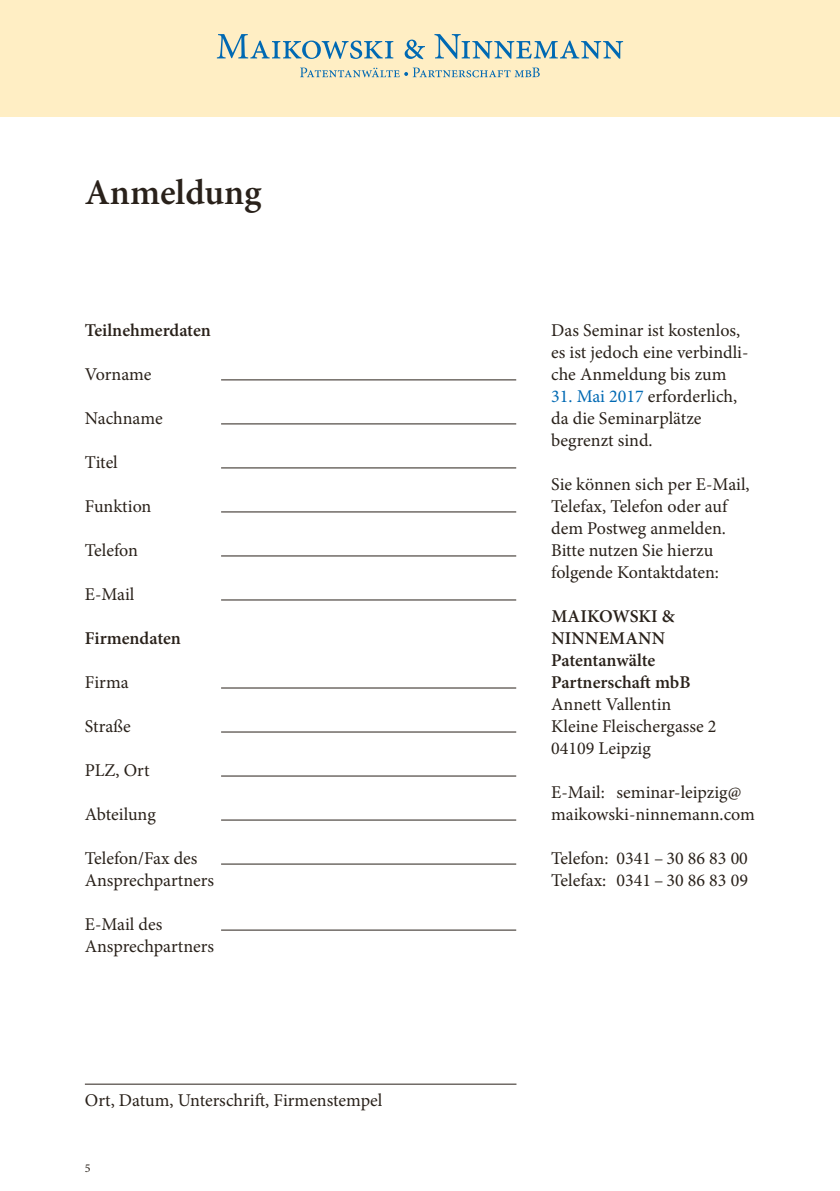
<style>
.page{position:relative;width:840px;height:1191px;background:#fff}
.page>*{position:absolute;margin:0;border:0;box-sizing:border-box;transform-origin:0 0}
.t1{font:600 36px "Minion Pro";color:#29211a}
.t2{font:18px/22px "Minion Pro";color:#29211a}
.t3{font:600 18px/22px "Minion Pro";color:#29211a}
.t4{font:12px "Minion Pro";color:#29211a}
.s1{color:#0069b3}
</style>
<div class="page">
<div style="left:0;top:0;width:839px;height:116px;background:#ffeec4"></div>
<hr style="left:221px;top:379px;width:295px;height:1px;background:#29211a">
<hr style="left:221px;top:423px;width:295px;height:1px;background:#29211a">
<hr style="left:221px;top:467px;width:295px;height:1px;background:#29211a">
<hr style="left:221px;top:511px;width:295px;height:1px;background:#29211a">
<hr style="left:221px;top:555px;width:295px;height:1px;background:#29211a">
<hr style="left:221px;top:599px;width:295px;height:1px;background:#29211a">
<hr style="left:221px;top:687px;width:295px;height:1px;background:#29211a">
<hr style="left:221px;top:731px;width:295px;height:1px;background:#29211a">
<hr style="left:221px;top:775px;width:295px;height:1px;background:#29211a">
<hr style="left:221px;top:819px;width:295px;height:1px;background:#29211a">
<hr style="left:221px;top:863px;width:295px;height:1px;background:#29211a">
<hr style="left:221px;top:929px;width:295px;height:1px;background:#29211a">
<hr style="left:85px;top:1083px;width:431px;height:1px;background:#29211a">
<svg style="left:300px;top:68px;width:239px;height:9px"></svg>
<svg style="left:217px;top:34px;width:405px;height:25px"></svg>
<h1 class="t1" style="left:85px;top:168px;width:178px">Anmeldung</h1>
<p class="t3" style="left:85px;top:319px;width:127px">Teilnehmerdaten</p>
<p class="t2" style="left:85px;top:363px;width:68px">Vorname</p>
<p class="t2" style="left:85px;top:407px;width:79px">Nachname</p>
<p class="t2" style="left:85px;top:451px;width:34px">Titel</p>
<p class="t2" style="left:85px;top:495px;width:68px">Funktion</p>
<p class="t2" style="left:85px;top:539px;width:55px">Telefon</p>
<p class="t2" style="left:85px;top:583px;width:51px">E-Mail</p>
<p class="t3" style="left:85px;top:627px;width:97px">Firmendaten</p>
<p class="t2" style="left:85px;top:671px;width:45px">Firma</p>
<p class="t2" style="left:85px;top:715px;width:47px">Straße</p>
<p class="t2" style="left:85px;top:759px;width:66px">PLZ, Ort</p>
<p class="t2" style="left:85px;top:803px;width:72px">Abteilung</p>
<p class="t2" style="left:85px;top:847px;width:131px">Telefon/Fax des<br>Ansprechpartners</p>
<p class="t2" style="left:85px;top:913px;width:131px">E-Mail des<br>Ansprechpartners</p>
<p class="t2" style="left:85px;top:1089px;width:299px">Ort, Datum, Unterschrift, Firmenstempel</p>
<p class="t4" style="left:85px;top:1160px;width:7px">5</p>
<p class="t2" style="left:551px;top:319px;width:199px">Das Seminar ist kostenlos, es ist jedoch eine verbindli&shy;che Anmeldung bis zum</p>
<p class="t2" style="left:551px;top:385px;width:187px"><span class="s1">31. Mai 2017</span> erforderlich, da die Seminarplätze begrenzt sind.</p>
<p class="t2" style="left:551px;top:473px;width:200px">Sie können sich per E-Mail,<br>Telefax, Telefon oder auf dem Postweg anmelden.<br>Bitte nutzen Sie hierzu folgende Kontaktdaten:</p>
<p class="t3" style="left:551px;top:605px;width:141px">MAIKOWSKI &amp;<br>NINNEMANN<br>Patentanwälte<br>Partnerschaft mbB</p>
<p class="t2" style="left:551px;top:693px;width:167px">Annett Vallentin<br>Kleine Fleischergasse 2<br>04109 Leipzig</p>
<p class="t2" style="left:551px;top:781px;width:205px">E-Mail: seminar-leipzig@ maikowski-ninnemann.com</p>
<p class="t2" style="left:551px;top:847px;width:198px">Telefon: 0341 – 30 86 83 00<br>Telefax: 0341 – 30 86 83 09</p>
</div>
